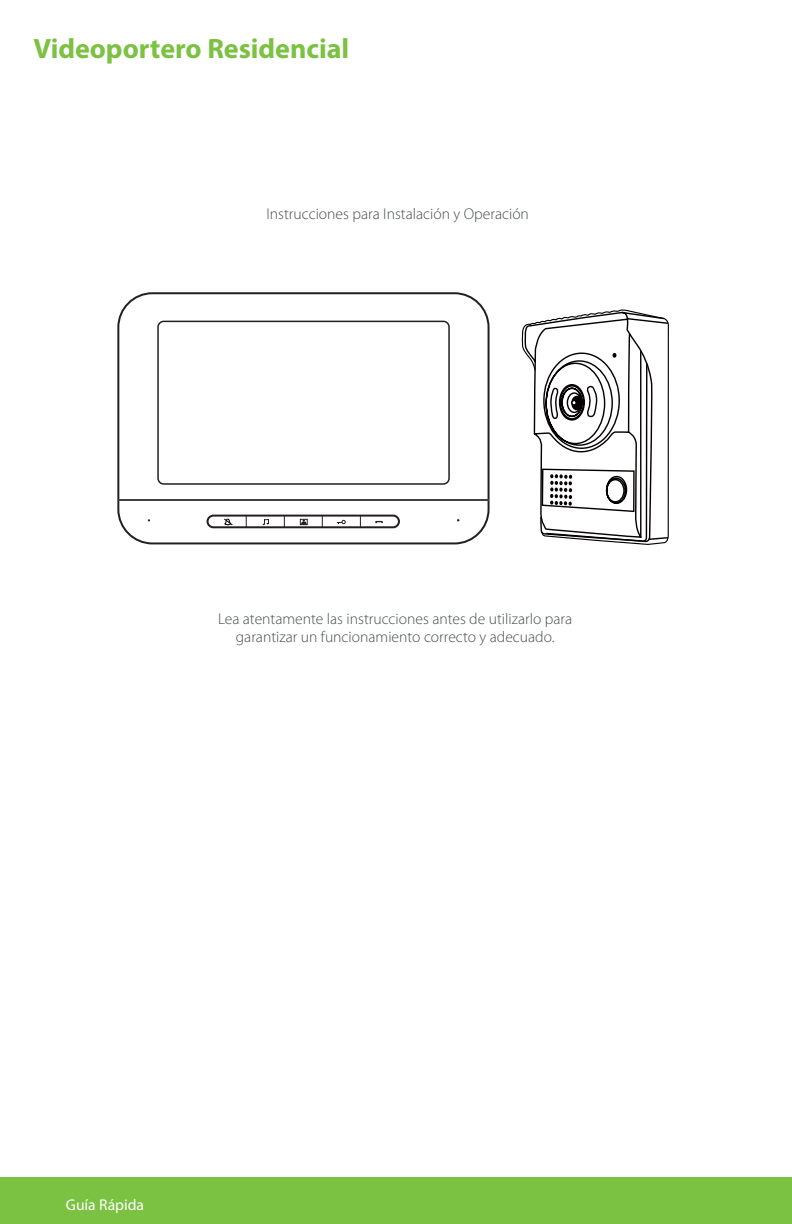
<style>
.page{position:relative;width:792px;height:1224px;background:#fff}
.page>*{position:absolute;margin:0;border:0;box-sizing:border-box;transform-origin:0 0}
.t1{font:700 28px "Myriad Pro";color:#7bc142}
.t2{font:300 15.6px/18px "Myriad Pro";color:#484b4f;text-align:center}
.t3{font:15.6px "Myriad Pro";color:#fff}
</style>
<div class="page">
<div style="left:0;top:1178px;width:792px;height:46px;background:#7bc142"></div>
<svg style="left:521px;top:309px;width:148px;height:236px"></svg>
<div style="left:117px;top:292px;width:373px;height:252px;border:2px solid #231f20;border-radius:34px"></div>
<div style="left:157px;top:321px;width:293px;height:164px;border:2px solid #231f20;border-radius:6px"></div>
<hr style="left:118px;top:500px;width:370px;height:1px;background:#414142">
<div style="left:207px;top:515px;width:193px;height:13px;border:2px solid #231f20;border-radius:6px"></div>
<svg style="left:223px;top:518px;width:10px;height:8px"></svg>
<svg style="left:263px;top:519px;width:6px;height:6px"></svg>
<div style="left:300px;top:519px;width:8px;height:6px;border:1px solid #231f20"></div>
<svg style="left:375px;top:521px;width:8px;height:2px"></svg>
<svg style="left:338px;top:520px;width:8px;height:4px"></svg>
<h1 class="t1" style="left:34px;top:31px;width:317px">Videoportero Residencial</h1>
<p class="t2" style="left:266px;top:204px;width:264px">Instrucciones para Instalación y Operación</p>
<p class="t2" style="left:218px;top:610px;width:356px">Lea atentamente las instrucciones antes de utilizarlo para garantizar un funcionamiento correcto y adecuado.</p>
<p class="t3" style="left:66px;top:1195px;width:80px">Guía Rápida</p>
</div>
